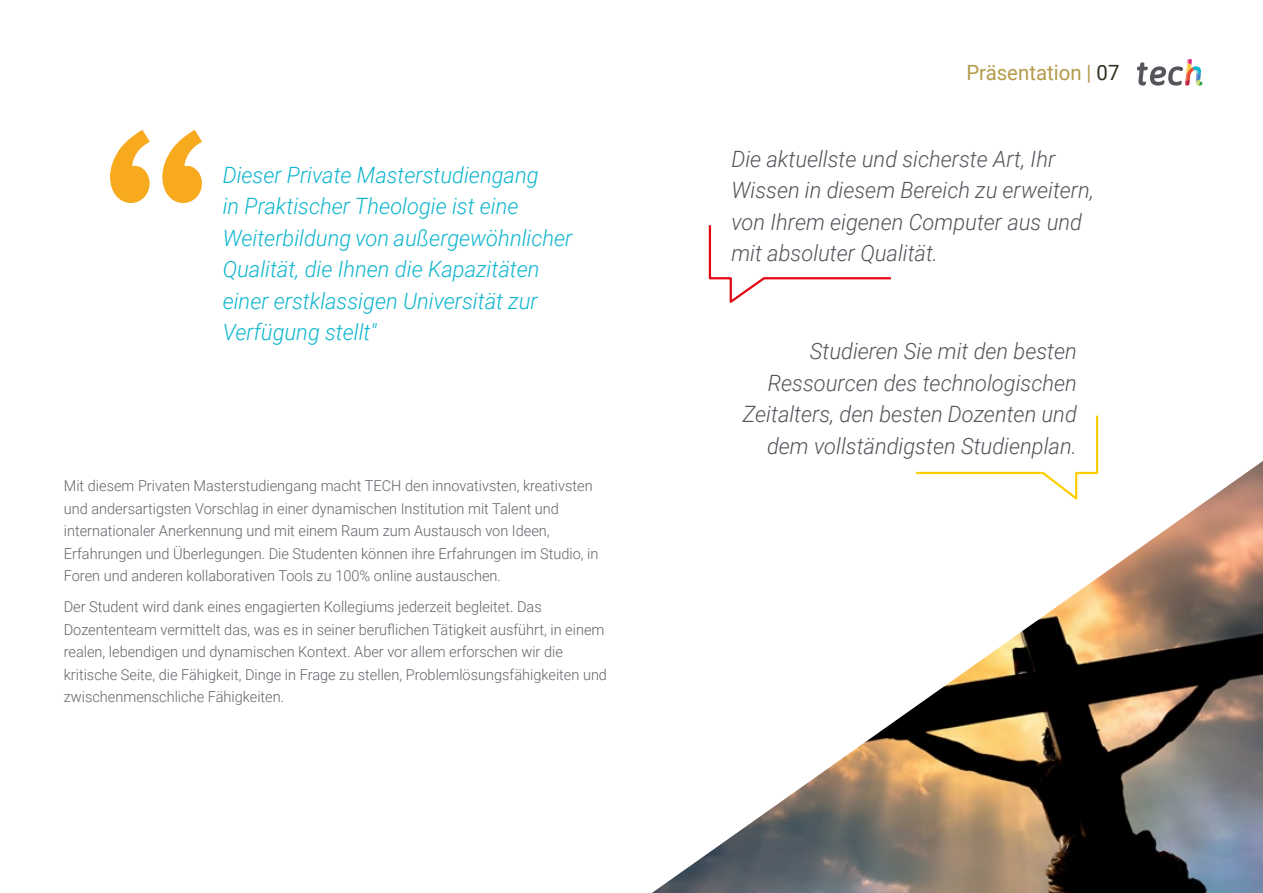
<style>
.page{position:relative;width:1263px;height:893px;background:#fff}
.page>*{position:absolute;margin:0;border:0;box-sizing:border-box;transform-origin:0 0}
.t1{font:italic 300 22.5px/31.5px "Roboto";color:#52555b;text-align:right}
.t2{font:italic 300 22.5px/31.5px "Roboto";color:#0fb6cf}
.t3{font:21px "Roboto";color:#b49c4b}
.t4{font:300 15px/22.5px "Roboto";color:#61646a}
.s1{color:#312e20}
</style>
<div class="page">
<svg style="left:110px;top:130px;width:92px;height:73px"></svg>
<img style="left:652px;top:461px;width:611px;height:432px">
<svg style="left:914px;top:415px;width:185px;height:88px"></svg>
<svg style="left:708px;top:225px;width:183px;height:78px"></svg>
<svg style="left:1137px;top:59px;width:65px;height:27px"></svg>
<h1 class="t2" style="left:223px;top:158px;width:351px">Dieser Private Masterstudiengang<br>in Praktischer Theologie ist eine Weiterbildung von außergewöhnlicher Qualität, die Ihnen die Kapazitäten einer erstklassigen Universität zur Verfügung stellt"</h1>
<p class="t4" style="left:64px;top:474px;width:536px">Mit diesem Privaten Masterstudiengang macht TECH den innovativsten, kreativsten und andersartigsten Vorschlag in einer dynamischen Institution mit Talent und internationaler Anerkennung und mit einem Raum zum Austausch von Ideen, Erfahrungen und Überlegungen. Die Studenten können ihre Erfahrungen im Studio, in Foren und anderen kollaborativen Tools zu 100% online austauschen.</p>
<p class="t4" style="left:64px;top:595px;width:545px">Der Student wird dank eines engagierten Kollegiums jederzeit begleitet. Das Dozententeam vermittelt das, was es in seiner beruflichen Tätigkeit ausführt, in einem realen, lebendigen und dynamischen Kontext. Aber vor allem erforschen wir die kritische Seite, die Fähigkeit, Dinge in Frage zu stellen, Problemlösungsfähigkeiten und zwischenmenschliche Fähigkeiten.</p>
<h2 class="t3" style="left:966px;top:57px;width:155px">Präsentation | <span class="s1">07</span></h2>
<h1 class="t1" style="left:731px;top:142px;width:364px;text-align:left">Die aktuellste und sicherste Art, Ihr Wissen in diesem Bereich zu erweitern, von Ihrem eigenen Computer aus und mit absoluter Qualität.</h1>
<h1 class="t1" style="left:743px;top:335px;width:336px">Studieren Sie mit den besten Ressourcen des technologischen Zeitalters, den besten Dozenten und dem vollständigsten Studienplan.</h1>
</div>
